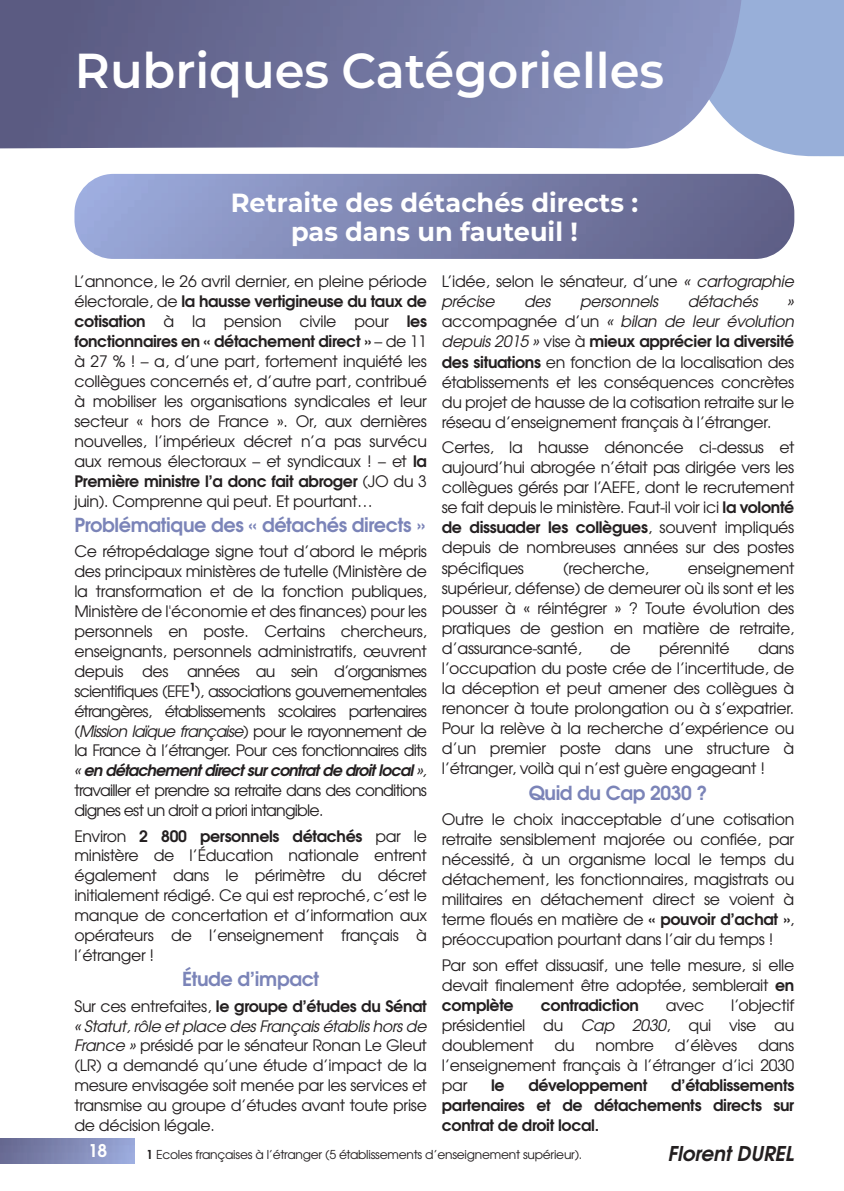
<style>
.page{position:relative;width:844px;height:1191px;background:#fff}
.page>*{position:absolute;margin:0;border:0;box-sizing:border-box;transform-origin:0 0}
.t1{font:600 49px "Montserrat";color:#fff}
.t2{font:700 26.25px/29.2px "Montserrat";color:#fff;text-align:center}
.t3{font:italic 700 20.3px "Te X Gyre Adventor";color:#231f20}
.t4{font:700 19.25px "Te X Gyre Adventor";letter-spacing:-.02em;color:#7b84b8}
.t5{font:700 17.5px "Te X Gyre Adventor";color:#fff}
.t6{font:15.75px/19.9px "Te X Gyre Adventor";letter-spacing:-.02em;color:#231f20;text-align:justify}
.t7{font:700 15.75px/20.1px "Te X Gyre Adventor";letter-spacing:-.02em;color:#231f20;text-align:justify}
.t8{font:italic 15.75px "Te X Gyre Adventor";letter-spacing:-.02em;color:#231f20}
.t9{font:12.25px "Te X Gyre Adventor";letter-spacing:-.02em;color:#231f20}
.s1{font-weight:700}
.s2{font-weight:700;font-size:19.25px}
.s3{font-style:italic}
.s4{font-weight:700;font-style:italic}
</style>
<div class="page">
<img style="left:0;top:1138px;width:134px;height:25px">
<div style="left:743px;top:0;width:100px;height:157px;background:#98afd9"></div>
<img style="left:0;top:0;width:743px;height:148px">
<img style="left:74px;top:174px;width:720px;height:85px">
<h1 class="t1" style="left:75px;top:41px;width:590px">Rubriques Catégorielles</h1>
<h2 class="t2" style="left:231px;top:187px;width:408px">Retraite des détachés directs : pas dans un fauteuil !</h2>
<p class="t6" style="left:74px;top:272px;width:354px">L’annonce, le 26 avril dernier, en pleine période électorale, de <span class="s1">la hausse vertigineuse du taux de cotisation</span> à la pension civile pour <span class="s1">les fonctionnaires en « détachement direct »</span> – de 11 à 27 % ! – a, d’une part, fortement inquiété les collègues concernés et, d’autre part, contribué à mobiliser les organisations syndicales et leur secteur « hors de France ». Or, aux dernières nouvelles, l’impérieux décret n’a pas survécu aux remous électoraux – et syndicaux ! – et <span class="s1">la Première ministre l’a donc fait abroger</span> (JO du 3 juin). Comprenne qui peut. Et pourtant…</p>
<p class="t4" style="left:74px;top:516px;width:352px">Problématique des « détachés directs »</p>
<p class="t6" style="left:74px;top:542px;width:354px">Ce rétropédalage signe tout d’abord le mépris des principaux ministères de tutelle (Ministère de la transformation et de la fonction publiques, Ministère de l'économie et des finances) pour les personnels en poste. Certains chercheurs, enseignants, personnels administratifs, œuvrent depuis des années au sein d’organismes scientifiques (EFE<span class="s2">¹</span>), associations gouvernementales étrangères, établissements scolaires partenaires (<span class="s3">Mission laïque française</span>) pour le rayonnement de la France à l’étranger. Pour ces fonctionnaires dits <span class="s3">«</span> <span class="s4">en détachement direct sur contrat de droit local</span> <span class="s3">», </span>travailler et prendre sa retraite dans des conditions dignes est un droit a priori intangible.</p>
<p class="t6" style="left:74px;top:826px;width:354px">Environ <span class="s1">2 800 personnels détachés</span> par le ministère de l’Éducation nationale entrent également dans le périmètre du décret initialement rédigé. Ce qui est reproché, c’est le manque de concertation et d’information aux opérateurs de l’enseignement français à l’étranger !</p>
<p class="t4" style="left:182px;top:970px;width:139px">Étude d’impact</p>
<p class="t6" style="left:74px;top:996px;width:354px">Sur ces entrefaites, <span class="s1">le groupe d’études du Sénat </span><span class="s3">« Statut, rôle et place des Français établis hors de France »</span> présidé par le sénateur Ronan Le Gleut (LR) a demandé qu’une étude d’impact de la mesure envisagée soit menée par les services et transmise au groupe d’études avant toute prise de décision légale.</p>
<p class="t6" style="left:441px;top:272px;width:354px">L’idée, selon le sénateur, d’une <span class="s3">« cartographie précise</span></p>
<p class="t8" style="left:524px;top:294px;width:28px">des</p>
<p class="t8" style="left:580px;top:294px;width:80px">personnels</p>
<p class="t8" style="left:687px;top:294px;width:72px">détachés</p>
<p class="t6" style="left:441px;top:292px;width:354px;text-indent:346px"><span class="s3">» </span>accompagnée d’un <span class="s3">« bilan de leur évolution depuis 2015 »</span> vise à <span class="s1">mieux apprécier la diversité des situations</span> en fonction de la localisation des établissements et les conséquences concrètes du projet de hausse de la cotisation retraite sur le réseau d’enseignement français à l’étranger.</p>
<p class="t6" style="left:441px;top:438px;width:354px">Certes, la hausse dénoncée ci-dessus et aujourd’hui abrogée n’était pas dirigée vers les collègues gérés par l’AEFE, dont le recrutement se fait depuis le ministère. Faut-il voir ici <span class="s1">la volonté de dissuader les collègues</span>, souvent impliqués depuis de nombreuses années sur des postes spécifiques</p>
<p class="t6" style="left:441px;top:558px;width:354px;text-indent:246px">enseignement supérieur, défense) de demeurer où ils sont et les pousser à « réintégrer » ? Toute évolution des pratiques de gestion en matière de retraite, d’assurance-santé,</p>
<p class="t6" style="left:563px;top:558px;width:87px">(recherche,</p>
<p class="t6" style="left:610px;top:639px;width:22px">de</p>
<p class="t6" style="left:659px;top:639px;width:72px">pérennité</p>
<p class="t6" style="left:441px;top:639px;width:354px;text-indent:316px">dans l’occupation du poste crée de l’incertitude, de la déception et peut amener des collègues à renoncer à toute prolongation ou à s’expatrier.<br>Pour la relève à la recherche d’expérience ou d’un premier poste dans une structure à l’étranger, voilà qui n’est guère engageant !</p>
<p class="t4" style="left:528px;top:784px;width:180px">Quid du Cap 2030 ?</p>
<p class="t6" style="left:441px;top:810px;width:354px">Outre le choix inacceptable d’une cotisation retraite sensiblement majorée ou confiée, par nécessité, à un organisme local le temps du détachement, les fonctionnaires, magistrats ou militaires en détachement direct se voient à terme floués en matière de <span class="s1">« pouvoir d’achat »</span>, préoccupation pourtant dans l’air du temps !</p>
<p class="t6" style="left:441px;top:955px;width:354px">Par son effet dissuasif, une telle mesure, si elle devait finalement être adoptée, semblerait <span class="s1">en complète</span></p>
<p class="t7" style="left:540px;top:995px;width:99px">contradiction</p>
<p class="t6" style="left:665px;top:996px;width:40px">avec</p>
<p class="t6" style="left:441px;top:996px;width:354px;text-indent:289px">l’objectif présidentiel du <span class="s3">Cap 2030</span>, qui vise au doublement</p>
<p class="t6" style="left:554px;top:1036px;width:22px">du</p>
<p class="t6" style="left:595px;top:1036px;width:60px">nombre</p>
<p class="t6" style="left:674px;top:1036px;width:64px">d’élèves</p>
<p class="t6" style="left:441px;top:1036px;width:354px;text-indent:316px">dans l’enseignement français à l’étranger d’ici 2030 par</p>
<p class="t7" style="left:441px;top:1076px;width:354px;text-indent:229px">d’établissements partenaires et de détachements directs sur contrat de droit local.</p>
<p class="t3" style="left:668px;top:1144px;width:128px">Florent DUREL</p>
<p class="t7" style="left:491px;top:1076px;width:15px">le</p>
<p class="t7" style="left:528px;top:1076px;width:120px">développement</p>
<p class="t5" style="left:88px;top:1142px;width:21px">18</p>
<p class="t9" style="left:146px;top:1149px;width:437px"><span class="s1">1</span> Ecoles françaises à l’étranger (5 établissements d’enseignement supérieur).</p>
</div>
